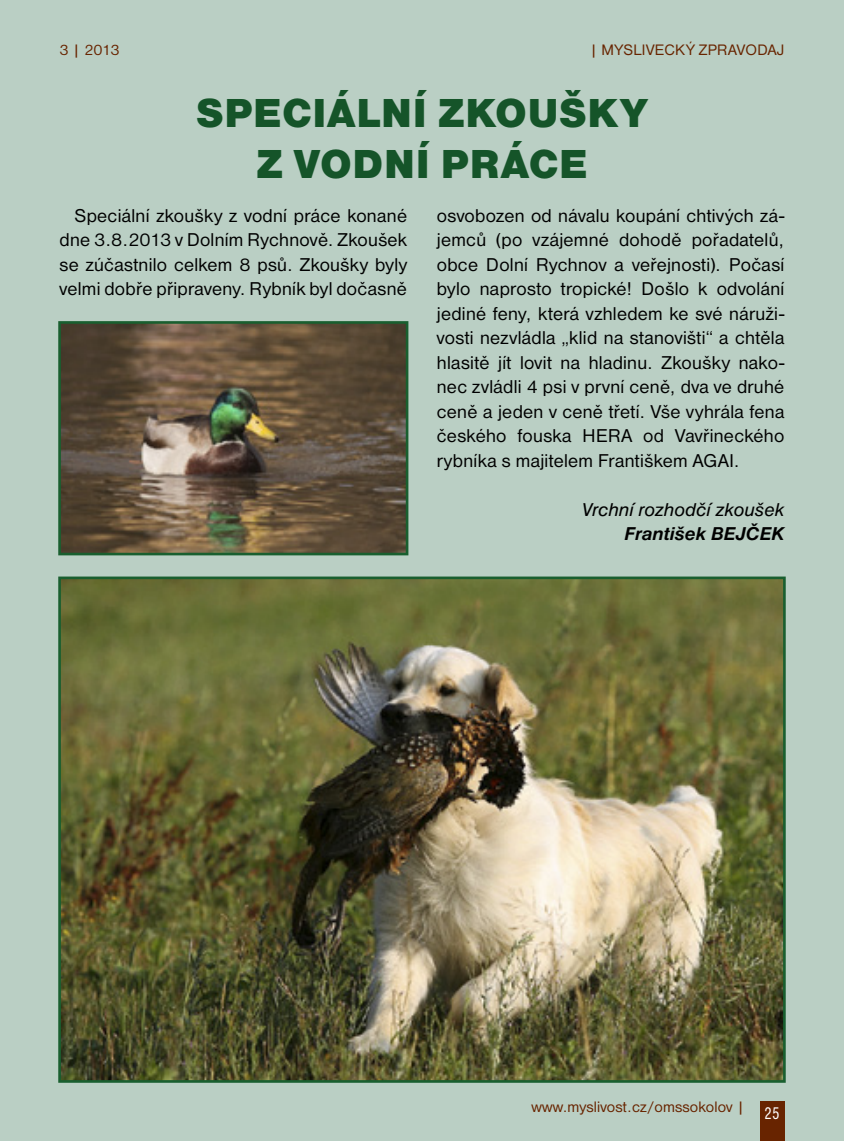
<style>
.page{position:relative;width:844px;height:1141px;background:#fff}
.page>*{position:absolute;margin:0;border:0;box-sizing:border-box;transform-origin:0 0}
.t1{font:42px/50.4px "Nimbus Sans DOT Blac";letter-spacing:.02em;color:#155429}
.t2{font:19.25px/24.5px "Nimbus Sans DOT";letter-spacing:.015em;color:#000;text-align:justify}
.t3{font:italic 19.25px "Nimbus Sans DOT";color:#000}
.t4{font:italic 700 19.25px "Nimbus Sans DOT";letter-spacing:.005em;color:#000}
.t5{font:15.75px "Nimbus Sans DOT";letter-spacing:.01em;color:#682400}
.s1{font-stretch:condensed;font-size:17.5px;color:#fff}
</style>
<div class="page">
<div style="left:0;top:0;width:843px;height:1141px;background:#bacfc4"></div>
<div style="left:759px;top:1101px;width:25px;height:40px;background:#682400"></div>
<img style="left:62px;top:325px;width:342px;height:226px">
<div style="left:58px;top:321px;width:350px;height:234px;border:3px solid #195f2f"></div>
<img style="left:62px;top:581px;width:719px;height:498px">
<div style="left:58px;top:577px;width:727px;height:506px;border:3px solid #195f2f"></div>
<p class="t5" style="left:60px;top:41px;width:62px">3 | 2013</p>
<p class="t5" style="left:589px;top:41px;width:196px">| MYSLIVECKÝ ZPRAVODAJ</p>
<h1 class="t1" style="left:256px;top:88px;width:347px;text-indent:26px">CIÁLNÍ ZKOUŠKY<br>Z VODNÍ PRÁCE</h1>
<p class="t2" style="left:60px;top:203px;width:349px;text-indent:15px">Speciální zkoušky z vodní práce konané dne 3.8.2013 v Dolním Rychnově. Zkoušek se zúčastnilo celkem 8 psů. Zkoušky byly velmi dobře připraveny. Rybník byl dočasně</p>
<p class="t2" style="left:437px;top:203px;width:349px">osvobozen od návalu koupání chtivých zá&shy;jemců (po vzájemné dohodě pořadatelů, obce Dolní Rychnov a veřejnosti). Počasí bylo naprosto tropické! Došlo k odvolání jediné feny, která vzhledem ke své náruži&shy;vosti nezvládla „klid na stanovišti“ a chtěla hlasitě jít lovit na hladinu. Zkoušky nako&shy;nec zvládli 4 psi v první ceně, dva ve druhé ceně a jeden v ceně třetí. Vše vyhrála fena českého fouska HERA od Vavřineckého rybníka s majitelem Františkem AGAI.</p>
<p class="t3" style="left:581px;top:499px;width:204px">Vrchní rozhodčí zkoušek</p>
<p class="t4" style="left:624px;top:523px;width:161px">František BEJČEK</p>
<h1 class="t1" style="left:196px;top:88px;width:29px">SPE</h1>
<p class="t5" style="left:531px;top:1098px;width:249px">www.myslivost.cz/omssokolov | <span class="s1">25</span></p>
</div>
